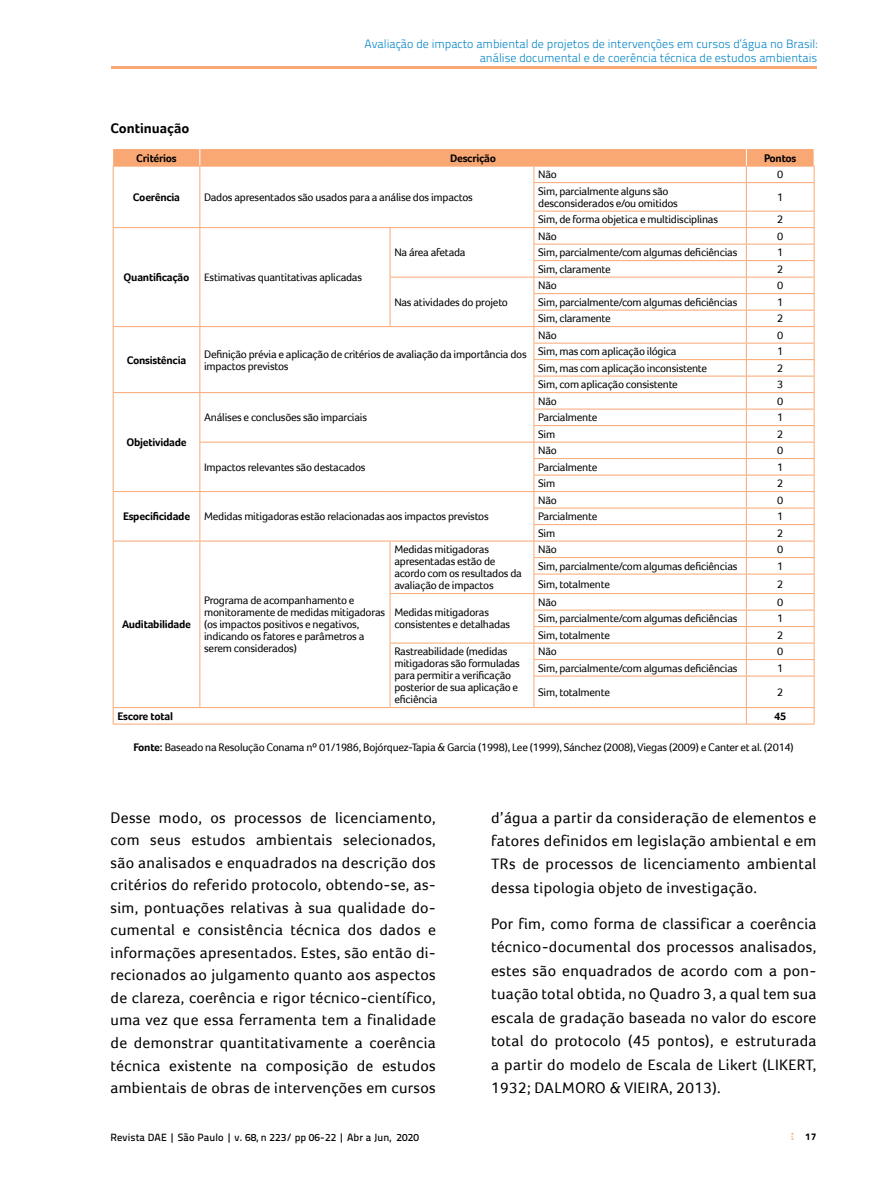
<style>
.page{position:relative;width:893px;height:1191px;background:#fff}
.page>*{position:absolute;margin:0;border:0;box-sizing:border-box;transform-origin:0 0}
.t1{font:15.75px/22.5px "Foco";letter-spacing:.02em;color:#000;text-align:justify}
.t2{font:700 14.25px "Foco";color:#000}
.t3{font:300 12px/14.4px "Titillium Text 22 L";color:#0083c6;text-align:right}
.t4{font:11.25px/12px "Foco";letter-spacing:-.02em;color:#000}
.t5{font:700 11.25px "Foco";letter-spacing:-.02em;color:#000}
.t6{font:500 10.5px "Titillium Text 22 L";letter-spacing:.01em;color:#000}
.t7{font:800 9.75px "Titillium Text 22 L";color:#000}
.s1{font-weight:700}
</style>
<div class="page">
<svg style="left:791px;top:1133px;width:2px;height:6px"></svg>
<hr style="left:746px;top:676px;width:1px;height:31px;background:#f9a773">
<hr style="left:814px;top:676px;width:1px;height:31px;background:#f9a773">
<svg style="left:814px;top:708px;width:1px;height:15px"></svg>
<hr style="left:746px;top:707px;width:68px;height:1px;background:#f9a773">
<hr style="left:746px;top:723px;width:68px;height:1px;background:#f9a773">
<hr style="left:534px;top:676px;width:1px;height:31px;background:#f9a773">
<hr style="left:390px;top:676px;width:1px;height:31px;background:#f9a773">
<svg style="left:113px;top:708px;width:1px;height:15px"></svg>
<hr style="left:200px;top:707px;width:190px;height:1px;background:#f9a773">
<hr style="left:390px;top:707px;width:144px;height:1px;background:#f9a773">
<hr style="left:534px;top:707px;width:212px;height:1px;background:#f9a773">
<svg style="left:746px;top:708px;width:1px;height:15px"></svg>
<hr style="left:113px;top:723px;width:87px;height:1px;background:#f9a773">
<hr style="left:200px;top:723px;width:190px;height:1px;background:#f9a773">
<hr style="left:390px;top:723px;width:144px;height:1px;background:#f9a773">
<hr style="left:534px;top:723px;width:212px;height:1px;background:#f9a773">
<svg style="left:113px;top:149px;width:702px;height:527px"></svg>
<hr style="left:113px;top:676px;width:1px;height:31px;background:#f9a773">
<hr style="left:199px;top:676px;width:1px;height:31px;background:#f9a773">
<hr style="left:113px;top:707px;width:87px;height:1px;background:#f9a773">
<hr style="left:111px;top:66px;width:705px;height:3px;background:#f9a773">
<p class="t3" style="left:365px;top:36px;width:454px">Avaliação de impacto ambiental de projetos de intervenções em cursos d’água no Brasil: análise documental e de coerência técnica de estudos ambientais</p>
<p class="t2" style="left:111px;top:120px;width:80px">Continuação</p>
<p class="t5" style="left:136px;top:151px;width:42px">Critérios</p>
<p class="t5" style="left:450px;top:151px;width:48px">Descrição</p>
<p class="t5" style="left:764px;top:151px;width:34px">Pontos</p>
<p class="t5" style="left:133px;top:190px;width:49px">Coerência</p>
<p class="t4" style="left:204px;top:191px;width:270px">Dados apresentados são usados para a análise dos impactos</p>
<p class="t4" style="left:538px;top:168px;width:20px">Não</p>
<p class="t4" style="left:777px;top:168px;width:8px">0</p>
<p class="t4" style="left:538px;top:185px;width:141px">Sim, parcialmente alguns são desconsiderados e/ou omitidos</p>
<p class="t4" style="left:777px;top:191px;width:8px">1</p>
<p class="t4" style="left:538px;top:213px;width:181px">Sim, de forma objetica e multidisciplinas</p>
<p class="t4" style="left:777px;top:213px;width:8px">2</p>
<p class="t5" style="left:124px;top:271px;width:67px">Quantificação</p>
<p class="t4" style="left:204px;top:271px;width:159px">Estimativas quantitativas aplicadas</p>
<p class="t4" style="left:394px;top:246px;width:73px">Na área afetada</p>
<p class="t4" style="left:394px;top:296px;width:115px">Nas atividades do projeto</p>
<p class="t5" style="left:127px;top:353px;width:61px">Consistência</p>
<p class="t4" style="left:204px;top:348px;width:324px">Definição prévia e aplicação de critérios de avaliação da importância dos impactos previstos</p>
<p class="t5" style="left:126px;top:436px;width:62px">Objetividade</p>
<p class="t4" style="left:204px;top:411px;width:164px">Análises e conclusões são imparciais</p>
<p class="t4" style="left:204px;top:461px;width:163px">Impactos relevantes são destacados</p>
<p class="t4" style="left:123px;top:510px;width:367px"><span class="s1">Especificidade</span> Medidas mitigadoras estão relacionadas aos impactos previstos</p>
<p class="t4" style="left:538px;top:230px;width:20px">Não</p>
<p class="t4" style="left:777px;top:230px;width:8px">0</p>
<p class="t4" style="left:538px;top:246px;width:201px">Sim, parcialmente/com algumas deficiências</p>
<p class="t4" style="left:777px;top:246px;width:8px">1</p>
<p class="t4" style="left:538px;top:263px;width:74px">Sim, claramente</p>
<p class="t4" style="left:777px;top:263px;width:8px">2</p>
<p class="t4" style="left:538px;top:279px;width:20px">Não</p>
<p class="t4" style="left:777px;top:279px;width:8px">0</p>
<p class="t4" style="left:538px;top:296px;width:201px">Sim, parcialmente/com algumas deficiências</p>
<p class="t4" style="left:777px;top:296px;width:8px">1</p>
<p class="t4" style="left:538px;top:312px;width:74px">Sim, claramente</p>
<p class="t4" style="left:777px;top:312px;width:8px">2</p>
<p class="t4" style="left:538px;top:329px;width:20px">Não</p>
<p class="t4" style="left:777px;top:329px;width:8px">0</p>
<p class="t4" style="left:538px;top:345px;width:140px">Sim, mas com aplicação ilógica</p>
<p class="t4" style="left:777px;top:345px;width:8px">1</p>
<p class="t4" style="left:538px;top:362px;width:170px">Sim, mas com aplicação inconsistente</p>
<p class="t4" style="left:777px;top:362px;width:8px">2</p>
<p class="t4" style="left:538px;top:378px;width:141px">Sim, com aplicação consistente</p>
<p class="t4" style="left:777px;top:378px;width:8px">3</p>
<p class="t4" style="left:538px;top:395px;width:20px">Não</p>
<p class="t4" style="left:777px;top:395px;width:8px">0</p>
<p class="t4" style="left:538px;top:411px;width:61px">Parcialmente</p>
<p class="t4" style="left:777px;top:411px;width:8px">1</p>
<p class="t4" style="left:538px;top:428px;width:19px">Sim</p>
<p class="t4" style="left:777px;top:428px;width:8px">2</p>
<p class="t4" style="left:538px;top:444px;width:20px">Não</p>
<p class="t4" style="left:777px;top:444px;width:8px">0</p>
<p class="t4" style="left:538px;top:461px;width:61px">Parcialmente</p>
<p class="t4" style="left:777px;top:461px;width:8px">1</p>
<p class="t4" style="left:538px;top:477px;width:19px">Sim</p>
<p class="t4" style="left:777px;top:477px;width:8px">2</p>
<p class="t4" style="left:538px;top:494px;width:20px">Não</p>
<p class="t4" style="left:777px;top:494px;width:8px">0</p>
<p class="t4" style="left:538px;top:510px;width:61px">Parcialmente</p>
<p class="t4" style="left:777px;top:510px;width:8px">1</p>
<p class="t4" style="left:538px;top:527px;width:19px">Sim</p>
<p class="t4" style="left:777px;top:527px;width:8px">2</p>
<p class="t5" style="left:122px;top:618px;width:71px">Auditabilidade</p>
<p class="t4" style="left:204px;top:594px;width:183px">Programa de acompanhamento e monitoramente de medidas mitigadoras (os impactos positivos e negativos, indicando os fatores e parâmetros a serem considerados)</p>
<p class="t4" style="left:394px;top:543px;width:129px">Medidas mitigadoras apresentadas estão de acordo com os resultados da avaliação de impactos</p>
<p class="t4" style="left:538px;top:543px;width:20px">Não</p>
<p class="t4" style="left:777px;top:543px;width:8px">0</p>
<p class="t4" style="left:538px;top:560px;width:201px">Sim, parcialmente/com algumas deficiências</p>
<p class="t4" style="left:777px;top:560px;width:8px">1</p>
<p class="t4" style="left:538px;top:578px;width:73px">Sim, totalmente</p>
<p class="t4" style="left:777px;top:578px;width:8px">2</p>
<p class="t4" style="left:394px;top:606px;width:117px">Medidas mitigadoras consistentes e detalhadas</p>
<p class="t4" style="left:538px;top:596px;width:20px">Não</p>
<p class="t4" style="left:777px;top:596px;width:8px">0</p>
<p class="t4" style="left:538px;top:612px;width:201px">Sim, parcialmente/com algumas deficiências</p>
<p class="t4" style="left:777px;top:612px;width:8px">1</p>
<p class="t4" style="left:538px;top:629px;width:73px">Sim, totalmente</p>
<p class="t4" style="left:777px;top:629px;width:8px">2</p>
<p class="t4" style="left:394px;top:645px;width:127px">Rastreabilidade (medidas mitigadoras são formuladas para permitir a verificação posterior de sua aplicação e eficiência</p>
<p class="t4" style="left:538px;top:645px;width:20px">Não</p>
<p class="t4" style="left:777px;top:645px;width:8px">0</p>
<p class="t4" style="left:538px;top:662px;width:201px">Sim, parcialmente/com algumas deficiências</p>
<p class="t4" style="left:777px;top:662px;width:8px">1</p>
<p class="t4" style="left:538px;top:686px;width:73px">Sim, totalmente</p>
<p class="t4" style="left:777px;top:686px;width:8px">2</p>
<p class="t5" style="left:117px;top:709px;width:57px">Escore total</p>
<p class="t5" style="left:774px;top:709px;width:14px">45</p>
<p class="t4" style="left:133px;top:741px;width:662px"><span class="s1">Fonte:</span> Baseado na Resolução Conama nº 01/1986, Bojórquez-Tapia &amp; Garcia (1998), Lee (1999), Sánchez (2008), Viegas (2009) e Canter et al. (2014)</p>
<p class="t1" style="left:111px;top:806px;width:327px">Desse modo, os processos de licenciamento, com seus estudos ambientais selecionados, são analisados e enquadrados na descrição dos critérios do referido protocolo, obtendo-se, as&shy;sim, pontuações relativas à sua qualidade do&shy;cumental e consistência técnica dos dados e informações apresentados. Estes, são então di&shy;recionados ao julgamento quanto aos aspectos de clareza, coerência e rigor técnico-científico, uma vez que essa ferramenta tem a finalidade de demonstrar quantitativamente a coerência técnica existente na composição de estudos ambientais de obras de intervenções em cursos</p>
<h1 class="t1" style="left:491px;top:805px;width:327px;line-height:23.4px">d’água a partir da consideração de elementos e fatores definidos em legislação ambiental e em TRs de processos de licenciamento ambiental dessa tipologia objeto de investigação.</h1>
<p class="t1" style="left:491px;top:912px;width:327px;line-height:23.4px">Por fim, como forma de classificar a coerência técnico-documental dos processos analisados, estes são enquadrados de acordo com a pon&shy;tuação total obtida, no Quadro 3, a qual tem sua escala de gradação baseada no valor do escore total do protocolo (45 pontos), e estruturada a partir do modelo de Escala de Likert (LIKERT, 1932; DALMORO &amp; VIEIRA, 2013).</p>
<p class="t6" style="left:111px;top:1129px;width:310px">Revista DAE | São Paulo | v. 68, n 223/ pp 06-22 | Abr a Jun, 2020</p>
<p class="t7" style="left:805px;top:1129px;width:13px">17</p>
</div>
